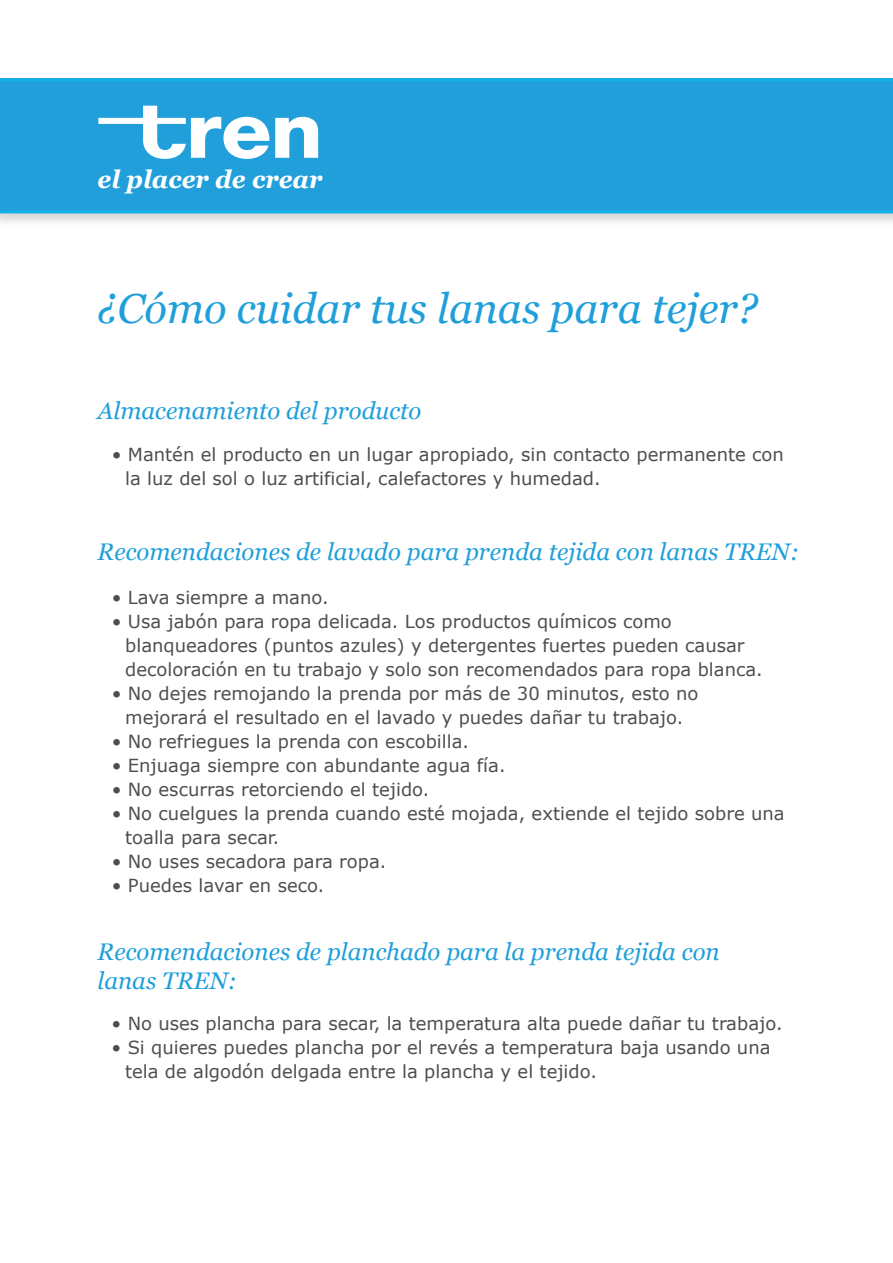
<style>
.page{position:relative;width:893px;height:1263px;background:#fff}
.page>*{position:absolute;margin:0;border:0;box-sizing:border-box;transform-origin:0 0}
.t1{font:italic 42px "Georgia";color:#209fda}
.t2{font:italic 700 24.9px "Georgia";color:#fff}
.t3{font:italic 24px/28.8px "Georgia";color:#209fda}
.t4{font:18px/24px "Verdana";color:#4e4e4e}
</style>
<div class="page">
<div style="left:0;top:78px;width:893px;height:134px;background:#209fda"></div>
<hr style="left:0;top:210px;width:893px;height:3px;background:#12b0e6">
<hr style="left:0;top:78px;width:893px;height:3px;background:#12b0e6">
<svg style="left:275px;top:117px;width:43px;height:41px"></svg>
<svg style="left:98px;top:106px;width:171px;height:53px"></svg>
<h2 class="t2" style="left:98px;top:163px;width:226px">el placer de crear</h2>
<h1 class="t1" style="left:98px;top:282px;width:662px">¿Cómo cuidar tus lanas para tejer?</h1>
<h3 class="t3" style="left:98px;top:396px;width:325px">Almacenamiento del producto</h3>
<p class="t4" style="left:125px;top:441px;width:660px;text-indent:-14px">• Mantén el producto en un lugar apropiado, sin contacto permanente con la luz del sol o luz artificial, calefactores y humedad.</p>
<h3 class="t3" style="left:98px;top:537px;width:703px">Recomendaciones de lavado para prenda tejida con lanas TREN:</h3>
<p class="t4" style="left:112px;top:585px;width:218px">• Lava siempre a mano.</p>
<p class="t4" style="left:125px;top:609px;width:639px;text-indent:-14px">• Usa jabón para ropa delicada. Los productos químicos como blanqueadores (puntos azules) y detergentes fuertes pueden causar decoloración en tu trabajo y solo son recomendados para ropa blanca.</p>
<p class="t4" style="left:112px;top:681px;width:588px;text-align:center">• No dejes remojando la prenda por más de 30 minutos, esto no mejorará el resultado en el lavado y puedes dañar tu trabajo.</p>
<p class="t4" style="left:112px;top:729px;width:359px">• No refriegues la prenda con escobilla.</p>
<p class="t4" style="left:112px;top:753px;width:395px">• Enjuaga siempre con abundante agua fía.</p>
<p class="t4" style="left:112px;top:777px;width:319px">• No escurras retorciendo el tejido.</p>
<p class="t4" style="left:125px;top:801px;width:661px;text-indent:-14px">• No cuelgues la prenda cuando esté mojada, extiende el tejido sobre una toalla para secar.</p>
<p class="t4" style="left:112px;top:849px;width:276px">• No uses secadora para ropa.</p>
<p class="t4" style="left:112px;top:873px;width:214px">• Puedes lavar en seco.</p>
<h3 class="t3" style="left:98px;top:937px;width:624px">Recomendaciones de planchado para la prenda tejida con lanas TREN:</h3>
<p class="t4" style="left:112px;top:1011px;width:673px">• No uses plancha para secar, la temperatura alta puede dañar tu trabajo.</p>
<p class="t4" style="left:125px;top:1035px;width:647px;text-indent:-14px">• Si quieres puedes plancha por el revés a temperatura baja usando una tela de algodón delgada entre la plancha y el tejido.</p>
</div>
